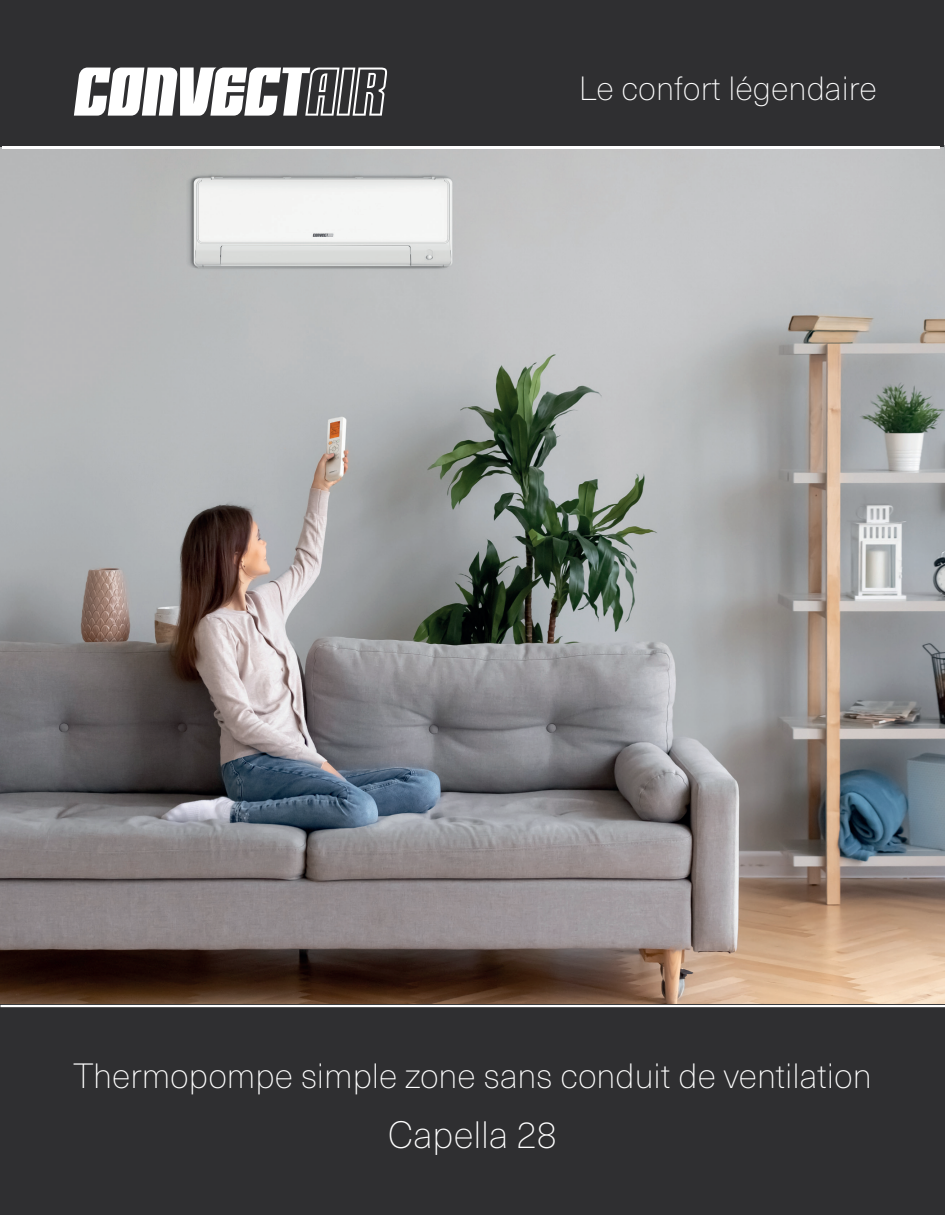
<style>
.page{position:relative;width:945px;height:1215px;background:#fff}
.page>*{position:absolute;margin:0;border:0;box-sizing:border-box;transform-origin:0 0}
.t1{font:100 37.5px "Neue Haas Unica Pro";color:#fff}
.t2{font:100 34.5px "Neue Haas Unica Pro";color:#fff}
.t3{font:100 33px "Neue Haas Unica W1 G";color:#fff}
</style>
<div class="page">
<img style="left:0;top:146px;width:944px;height:859px">
<div style="left:0;top:0;width:944px;height:146px;background:#2f2f31"></div>
<hr style="left:2px;top:146px;width:938px;height:2px;background:#fff">
<div style="left:0;top:1005px;width:945px;height:210px;background:#2f2f31"></div>
<hr style="left:0;top:1005px;width:945px;height:2px;background:#fff">
<svg style="left:74px;top:68px;width:313px;height:48px"></svg>
<p class="t3" style="left:579px;top:65px;width:300px">Le confort légendaire</p>
<p class="t2" style="left:73px;top:1055px;width:800px">Thermopompe simple zone sans conduit de ventilation</p>
<p class="t1" style="left:388px;top:1112px;width:170px">Capella 28</p>
</div>
